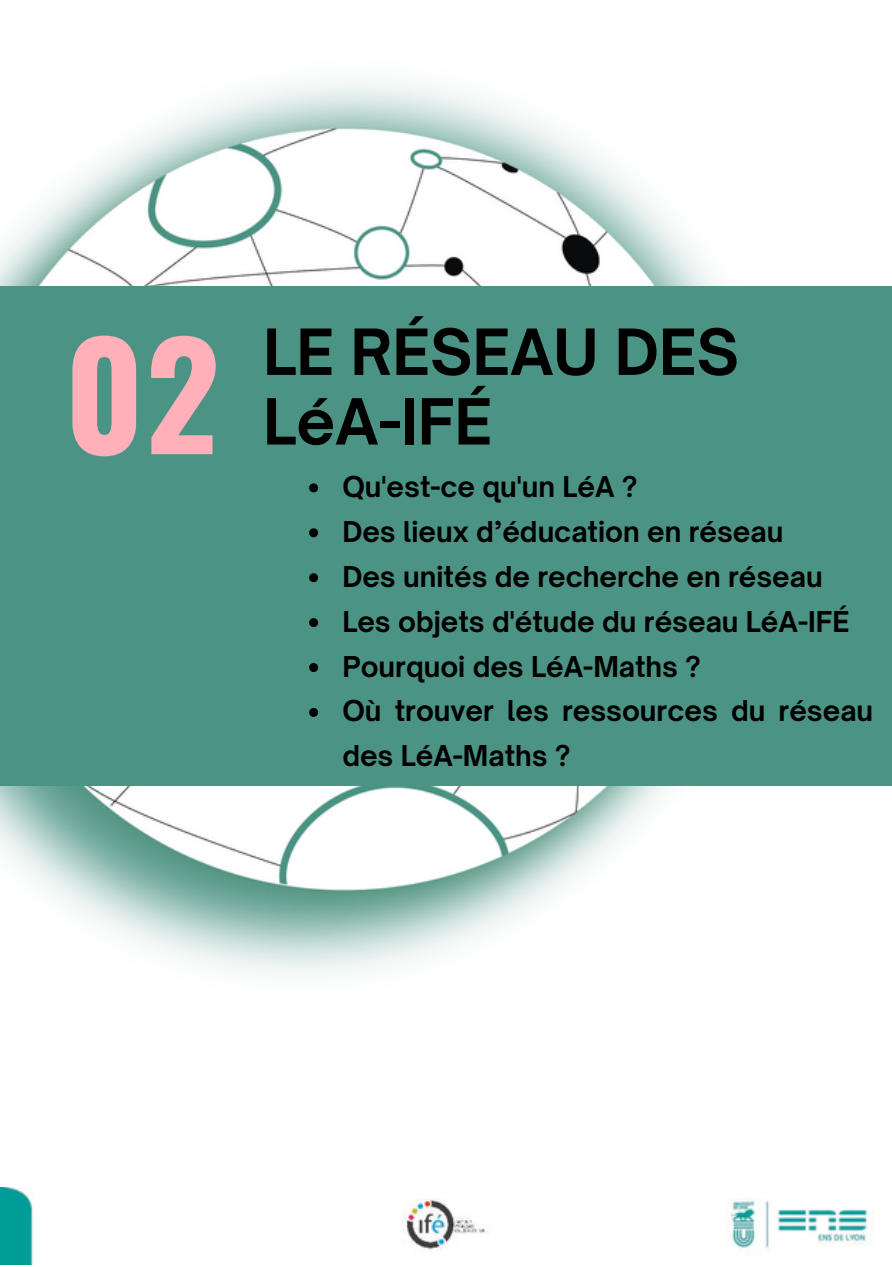
<style>
.page{position:relative;width:892px;height:1267px;background:#fff}
.page>*{position:absolute;margin:0;border:0;box-sizing:border-box;transform-origin:0 0}
.t1{font:700 144.3px "Oswald";color:#ffb0b9}
.t2{font:700 60.9px/69.6px "Open Sauce One";color:#000}
.t3{font:700 27.6px/45px "Open Sauce One";color:#000}
</style>
<div class="page">
<img style="left:0;top:82px;width:784px;height:892px">
<div style="left:0;top:286px;width:891px;height:499px;background:#4b9384"></div>
<img style="left:0;top:1188px;width:874px;height:76px">
<svg style="left:309px;top:483px;width:9px;height:9px"></svg>
<svg style="left:309px;top:528px;width:9px;height:9px"></svg>
<svg style="left:309px;top:573px;width:9px;height:9px"></svg>
<svg style="left:309px;top:618px;width:9px;height:9px"></svg>
<svg style="left:309px;top:663px;width:9px;height:9px"></svg>
<svg style="left:309px;top:708px;width:9px;height:9px"></svg>
<p class="t1" style="left:65px;top:282px;width:156px">02</p>
<p class="t2" style="left:263px;top:317px;width:477px">LE RÉSEAU DES<br>LéA-IFÉ</p>
<p class="t3" style="left:342px;top:464px;width:296px">Qu'est-ce qu'un LéA ?</p>
<p class="t3" style="left:342px;top:509px;width:442px">Des lieux d’éducation en réseau</p>
<p class="t3" style="left:342px;top:554px;width:482px">Des unités de recherche en réseau</p>
<p class="t3" style="left:342px;top:598px;width:508px">Les objets d'étude du réseau LéA-IFÉ</p>
<p class="t3" style="left:342px;top:643px;width:360px">Pourquoi des LéA-Maths ?</p>
<p class="t3" style="left:342px;top:688px;width:532px">Où trouver les ressources du réseau des LéA-Maths ?</p>
</div>
